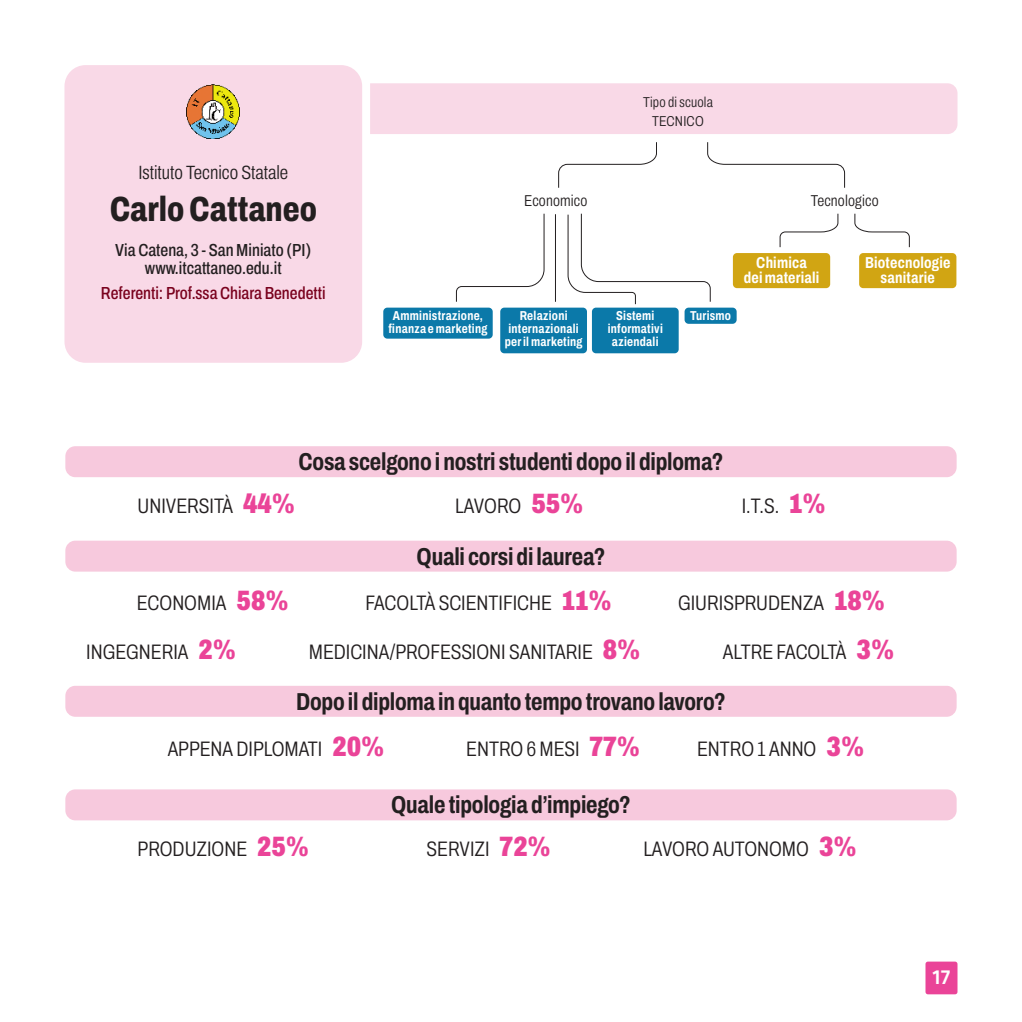
<style>
.page{position:relative;width:1022px;height:1022px;background:#fff}
.page>*{position:absolute;margin:0;border:0;box-sizing:border-box;transform-origin:0 0}
.t1{font:800 35px "Archivo Condensed";color:#231f20}
.t2{font:700 24.5px "Archivo Condensed";letter-spacing:-.01em;color:#231f20}
.t3{font:300 21px "Archivo Condensed";color:#231f20}
.t4{font:500 21px "Klavika";color:#fff}
.t5{font:300 19.25px "Archivo Condensed";color:#231f20}
.t6{font:500 17.5px/17.5px "Archivo Condensed";color:#231f20;text-align:center}
.t7{font:500 17.5px "Archivo Condensed";color:#79011d}
.t8{font:700 15.75px/15px "Archivo Condensed";letter-spacing:.015em;color:#fff;text-align:center}
.t9{font:300 15.75px "Archivo Condensed";letter-spacing:.01em;color:#231f20}
.t10{font:300 14.35px/19.2px "Archivo Condensed";letter-spacing:.015em;color:#231f20;text-align:center}
.t11{font:700 12.95px/13px "Archivo Condensed";letter-spacing:.02em;color:#fff;text-align:center}
.s1{font-weight:900;font-size:28px;color:#ea4498}
</style>
<div class="page">
<div style="left:925px;top:962px;width:32px;height:32px;background:#ea4498;border-radius:2px"></div>
<hr style="left:555px;top:214px;width:1px;height:88px;background:#231f20">
<svg style="left:456px;top:213px;width:89px;height:89px"></svg>
<svg style="left:779px;top:213px;width:60px;height:35px"></svg>
<svg style="left:558px;top:142px;width:99px;height:46px"></svg>
<svg style="left:567px;top:213px;width:144px;height:92px"></svg>
<svg style="left:854px;top:213px;width:56px;height:35px"></svg>
<svg style="left:707px;top:142px;width:138px;height:46px"></svg>
<div style="left:370px;top:83px;width:587px;height:51px;background:#f9d9e7"></div>
<div style="left:64px;top:65px;width:298px;height:298px;background:#f9d9e7;border-radius:21px"></div>
<div style="left:65px;top:446px;width:892px;height:31px;background:#f7c9dd;border-radius:10px"></div>
<div style="left:65px;top:686px;width:892px;height:31px;background:#f7c9dd;border-radius:10px"></div>
<div style="left:65px;top:789px;width:892px;height:31px;background:#f7c9dd;border-radius:10px"></div>
<div style="left:65px;top:541px;width:892px;height:31px;background:#f7c9dd;border-radius:10px"></div>
<div style="left:733px;top:253px;width:97px;height:35px;background:#d1a513;border-radius:4px"></div>
<div style="left:859px;top:253px;width:97px;height:35px;background:#d1a513;border-radius:4px"></div>
<div style="left:383px;top:308px;width:110px;height:31px;background:#0b79a9;border-radius:4px"></div>
<div style="left:500px;top:308px;width:87px;height:45px;background:#0b79a9;border-radius:4px"></div>
<div style="left:592px;top:308px;width:87px;height:45px;background:#0b79a9;border-radius:4px"></div>
<div style="left:685px;top:308px;width:52px;height:16px;background:#0b79a9;border-radius:4px"></div>
<img style="left:187px;top:85px;width:53px;height:53px">
<p class="t5" style="left:138px;top:158px;width:151px">Istituto Tecnico Statale</p>
<h1 class="t1" style="left:110px;top:183px;width:209px">Carlo Cattaneo</h1>
<p class="t6" style="left:115px;top:241px;width:198px">Via Catena, 3 - San Miniato (PI) www.itcattaneo.edu.it</p>
<p class="t7" style="left:101px;top:279px;width:226px">Referenti: Prof.ssa Chiara Benedetti</p>
<p class="t10" style="left:643px;top:92px;width:71px">Tipo di scuola<br>TECNICO</p>
<p class="t9" style="left:524px;top:189px;width:65px">Economico</p>
<p class="t9" style="left:811px;top:189px;width:70px">Tecnologico</p>
<p class="t11" style="left:389px;top:309px;width:100px">Amministrazione, finanza e marketing</p>
<p class="t11" style="left:505px;top:309px;width:79px">Relazioni internazionali per il marketing</p>
<p class="t11" style="left:608px;top:309px;width:57px">Sistemi informativi aziendali</p>
<p class="t11" style="left:690px;top:309px;width:43px">Turismo</p>
<p class="t8" style="left:744px;top:255px;width:77px">Chimica<br>dei materiali</p>
<p class="t8" style="left:865px;top:255px;width:87px">Biotecnologie sanitarie</p>
<p class="t2" style="left:299px;top:443px;width:426px">Cosa scelgono i nostri studenti dopo il diploma?</p>
<p class="t3" style="left:138px;top:490px;width:159px">UNIVERSITÀ <span class="s1">44%</span></p>
<p class="t3" style="left:455px;top:490px;width:130px">LAVORO <span class="s1">55%</span></p>
<p class="t3" style="left:742px;top:490px;width:85px">I.T.S. <span class="s1">1%</span></p>
<p class="t3" style="left:137px;top:587px;width:153px">ECONOMIA <span class="s1">58%</span></p>
<p class="t3" style="left:86px;top:636px;width:151px">INGEGNERIA <span class="s1">2%</span></p>
<p class="t2" style="left:417px;top:538px;width:190px">Quali corsi di laurea?</p>
<p class="t3" style="left:365px;top:587px;width:248px">FACOLTÀ SCIENTIFICHE <span class="s1">11%</span></p>
<p class="t3" style="left:678px;top:587px;width:208px">GIURISPRUDENZA <span class="s1">18%</span></p>
<p class="t3" style="left:309px;top:636px;width:333px">MEDICINA/PROFESSIONI SANITARIE <span class="s1">8%</span></p>
<p class="t3" style="left:723px;top:636px;width:173px">ALTRE FACOLTÀ <span class="s1">3%</span></p>
<p class="t2" style="left:296px;top:683px;width:431px">Dopo il diploma in quanto tempo trovano lavoro?</p>
<p class="t3" style="left:168px;top:733px;width:218px">APPENA DIPLOMATI <span class="s1">20%</span></p>
<p class="t3" style="left:466px;top:733px;width:175px">ENTRO 6 MESI <span class="s1">77%</span></p>
<p class="t3" style="left:697px;top:733px;width:169px">ENTRO 1 ANNO <span class="s1">3%</span></p>
<p class="t2" style="left:391px;top:786px;width:241px">Quale tipologia d’impiego?</p>
<p class="t3" style="left:138px;top:833px;width:173px">PRODUZIONE <span class="s1">25%</span></p>
<p class="t3" style="left:427px;top:833px;width:126px">SERVIZI <span class="s1">72%</span></p>
<p class="t3" style="left:643px;top:833px;width:215px">LAVORO AUTONOMO <span class="s1">3%</span></p>
<p class="t4" style="left:932px;top:965px;width:20px">17</p>
</div>
